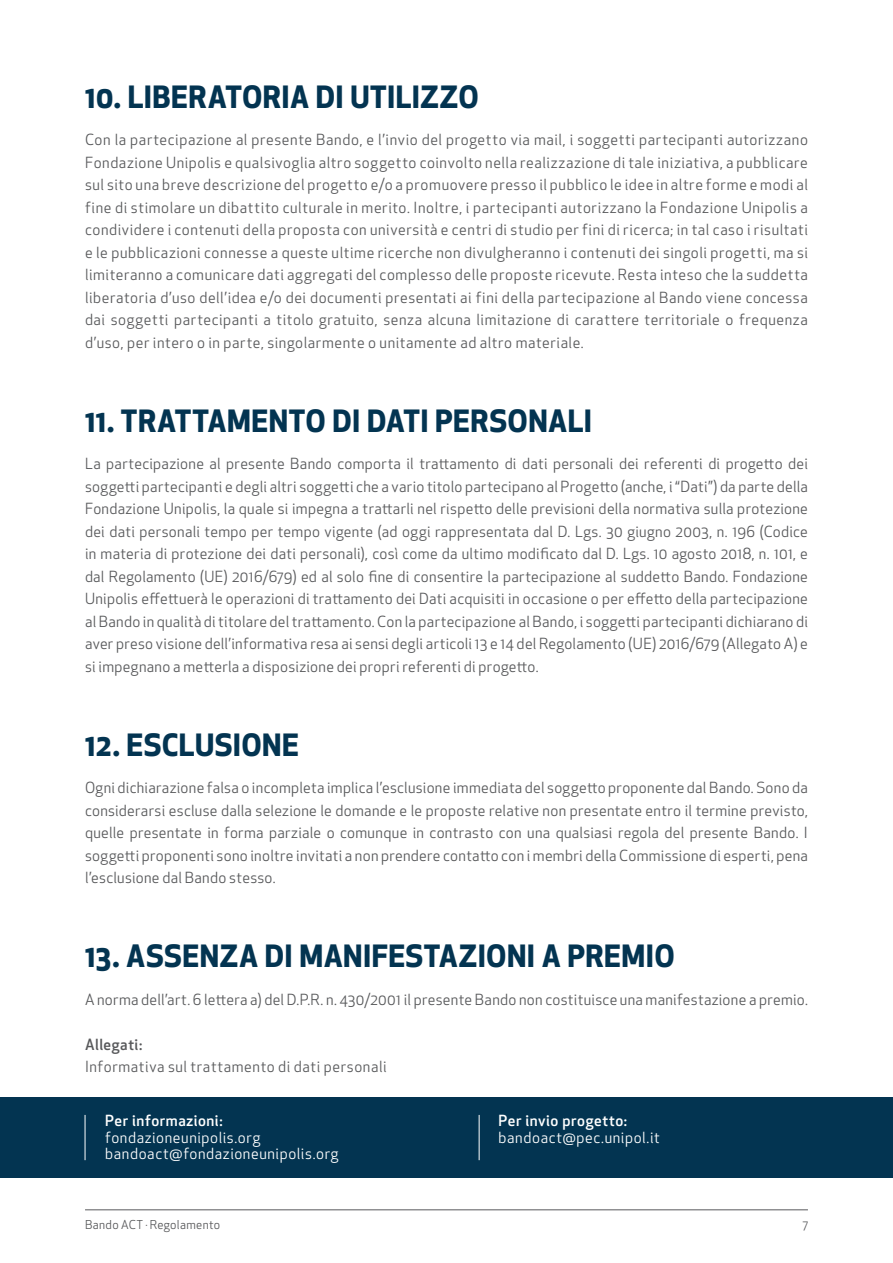
<style>
.page{position:relative;width:893px;height:1263px;background:#fff}
.page>*{position:absolute;margin:0;border:0;box-sizing:border-box;transform-origin:0 0}
.t1{font:700 30px "Apex New";letter-spacing:.015em;color:#033451}
.t2{font:15px/22.5px "Apex New";letter-spacing:.025em;color:#58595b;text-align:justify}
.t3{font:15px/16.5px "Apex New";letter-spacing:.04em;color:#fff}
.t4{font:500 15px "Apex New";letter-spacing:.04em;color:#fff}
.t5{font:500 15px "Apex New";letter-spacing:.035em;color:#58595b}
.t6{font:12px "Apex New";letter-spacing:.035em;color:#58595b}
</style>
<div class="page">
<hr style="left:85px;top:1209px;width:723px;height:1px;background:#58595b">
<div style="left:0;top:1097px;width:893px;height:81px;background:#033451"></div>
<hr style="left:85px;top:1115px;width:1px;height:45px;background:#fff">
<hr style="left:479px;top:1115px;width:1px;height:45px;background:#fff">
<h1 class="t1" style="left:85px;top:75px;width:395px">10. LIBERATORIA DI UTILIZZO</h1>
<p class="t2" style="left:85px;top:128px;width:724px">Con la partecipazione al presente Bando, e l’invio del progetto via mail, i soggetti partecipanti autorizzano Fondazione Unipolis e qualsivoglia altro soggetto coinvolto nella realizzazione di tale iniziativa, a pubblicare sul sito una breve descrizione del progetto e/o a promuovere presso il pubblico le idee in altre forme e modi al fine di stimolare un dibattito culturale in merito. Inoltre, i partecipanti autorizzano la Fondazione Unipolis a condividere i contenuti della proposta con università e centri di studio per fini di ricerca; in tal caso i risultati e le pubblicazioni connesse a queste ultime ricerche non divulgheranno i contenuti dei singoli progetti, ma si limiteranno a comunicare dati aggregati del complesso delle proposte ricevute. Resta inteso che la suddetta liberatoria d’uso dell’idea e/o dei documenti presentati ai fini della partecipazione al Bando viene concessa dai soggetti partecipanti a titolo gratuito, senza alcuna limitazione di carattere territoriale o frequenza d’uso, per intero o in parte, singolarmente o unitamente ad altro materiale.</p>
<h1 class="t1" style="left:85px;top:399px;width:509px">11. TRATTAMENTO DI DATI PERSONALI</h1>
<p class="t2" style="left:85px;top:452px;width:724px">La partecipazione al presente Bando comporta il trattamento di dati personali dei referenti di progetto dei soggetti partecipanti e degli altri soggetti che a vario titolo partecipano al Progetto (anche, i “Dati”) da parte della Fondazione Unipolis, la quale si impegna a trattarli nel rispetto delle previsioni della normativa sulla protezione dei dati personali tempo per tempo vigente (ad oggi rappresentata dal D. Lgs. 30 giugno 2003, n. 196 (Codice in materia di protezione dei dati personali), così come da ultimo modificato dal D. Lgs. 10 agosto 2018, n. 101, e dal Regolamento (UE) 2016/679) ed al solo fine di consentire la partecipazione al suddetto Bando. Fondazione Unipolis effettuerà le operazioni di trattamento dei Dati acquisiti in occasione o per effetto della partecipazione al Bando in qualità di titolare del trattamento. Con la partecipazione al Bando, i soggetti partecipanti dichiarano di aver preso visione dell’informativa resa ai sensi degli articoli 13 e 14 del Regolamento (UE) 2016/679 (Allegato A) e si impegnano a metterla a disposizione dei propri referenti di progetto.</p>
<h1 class="t1" style="left:85px;top:723px;width:216px">12. ESCLUSIONE</h1>
<p class="t2" style="left:85px;top:776px;width:724px">Ogni dichiarazione falsa o incompleta implica l’esclusione immediata del soggetto proponente dal Bando. Sono da considerarsi escluse dalla selezione le domande e le proposte relative non presentate entro il termine previsto, quelle presentate in forma parziale o comunque in contrasto con una qualsiasi regola del presente Bando. I soggetti proponenti sono inoltre invitati a non prendere contatto con i membri della Commissione di esperti, pena l’esclusione dal Bando stesso.</p>
<h1 class="t1" style="left:85px;top:934px;width:591px">13. ASSENZA DI MANIFESTAZIONI A PREMIO</h1>
<p class="t2" style="left:85px;top:988px;width:724px">A norma dell’art. 6 lettera a) del D.P.R. n. 430/2001 il presente Bando non costituisce una manifestazione a premio.</p>
<p class="t5" style="left:85px;top:1034px;width:59px">Allegati:</p>
<p class="t2" style="left:85px;top:1055px;width:303px">Informativa sul trattamento di dati personali</p>
<p class="t4" style="left:105px;top:1111px;width:119px">Per informazioni:</p>
<p class="t3" style="left:105px;top:1129px;width:235px">fondazioneunipolis.org bandoact@fondazioneunipolis.org</p>
<p class="t4" style="left:499px;top:1111px;width:130px">Per invio progetto:</p>
<p class="t3" style="left:499px;top:1129px;width:163px">bandoact@pec.unipol.it</p>
<p class="t6" style="left:85px;top:1217px;width:137px">Bando ACT · Regolamento</p>
<p class="t6" style="left:803px;top:1217px;width:7px">7</p>
</div>
